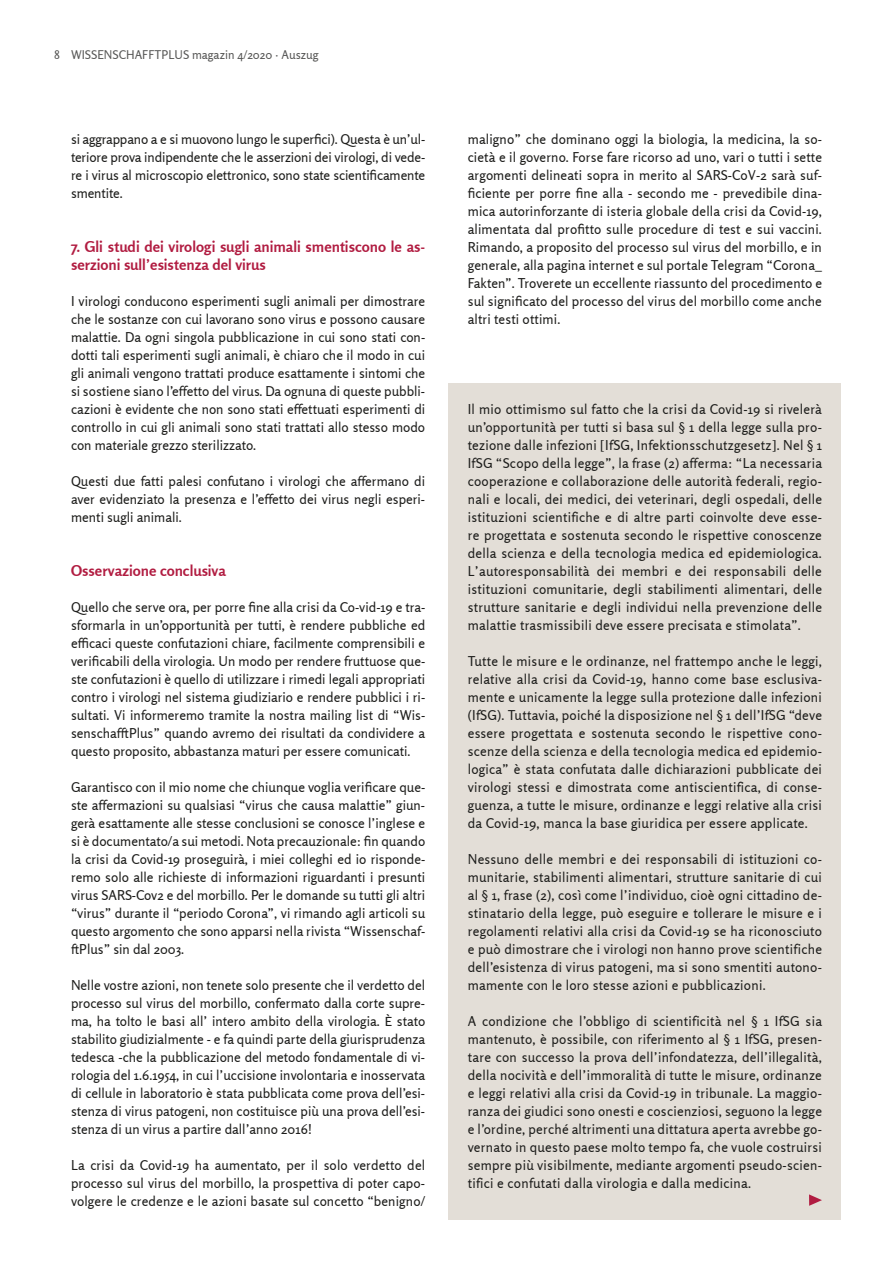
<style>
.page{position:relative;width:893px;height:1263px;background:#fff}
.page>*{position:absolute;margin:0;border:0;box-sizing:border-box;transform-origin:0 0}
.t1{font:700 15px/18px "Rosario";color:#b11c41}
.t2{font:13.5px/18px "Rosario";color:#1d1d1b;text-align:justify}
.t3{font:12px "Rosario";color:#575756}
</style>
<div class="page">
<div style="left:449px;top:383px;width:392px;height:836px;background:#e3ded7"></div>
<svg style="left:809px;top:1194px;width:13px;height:12px"></svg>
<p class="t3" style="left:54px;top:47px;width:266px">8 WI SSENSCHAFFTPLUS magazin 4/2020 · Auszug</p>
<p class="t2" style="left:71px;top:130px;width:356px">si aggrappano a e si muovono lungo le superfici). Questa è un’ul&shy;teriore prova indipendente che le asserzioni dei virologi, di vede&shy;re i virus al microscopio elettronico, sono state scientificamente smentite.</p>
<p class="t1" style="left:71px;top:237px;width:356px">7. Gli studi dei virologi sugli animali smentiscono le as&shy;serzioni sull’esistenza del virus</p>
<p class="t2" style="left:71px;top:292px;width:356px">I virologi conducono esperimenti sugli animali per dimostrare che le sostanze con cui lavorano sono virus e possono causare malattie. Da ogni singola pubblicazione in cui sono stati con&shy;dotti tali esperimenti sugli animali, è chiaro che il modo in cui gli animali vengono trattati produce esattamente i sintomi che si sostiene siano l’effetto del virus. Da ognuna di queste pubbli&shy;cazioni è evidente che non sono stati effettuati esperimenti di controllo in cui gli animali sono stati trattati allo stesso modo con materiale grezzo sterilizzato.</p>
<p class="t2" style="left:71px;top:472px;width:356px">Questi due fatti palesi confutano i virologi che affermano di aver evidenziato la presenza e l’effetto dei virus negli esperi&shy;menti sugli animali.</p>
<p class="t1" style="left:71px;top:561px;width:156px">Osservazione conclusiva</p>
<p class="t2" style="left:71px;top:598px;width:356px">Quello che serve ora, per porre fine alla crisi da Co-vid-19 e tra&shy;sformarla in un’opportunità per tutti, è rendere pubbliche ed efficaci queste confutazioni chiare, facilmente comprensibili e verificabili della virologia. Un modo per rendere fruttuose que&shy;ste confutazioni è quello di utilizzare i rimedi legali appropriati contro i virologi nel sistema giudiziario e rendere pubblici i ri&shy;sultati. Vi informeremo tramite la nostra mailing list di “Wis&shy;senschafftPlus” quando avremo dei risultati da condividere a questo proposito, abbastanza maturi per essere comunicati.</p>
<p class="t2" style="left:71px;top:778px;width:356px">Garantisco con il mio nome che chiunque voglia verificare que&shy;ste affermazioni su qualsiasi “virus che causa malattie” giun&shy;gerà esattamente alle stesse conclusioni se conosce l’inglese e si è documentato/a sui metodi. Nota precauzionale: fin quando la crisi da Covid-19 proseguirà, i miei colleghi ed io risponde&shy;remo solo alle richieste di informazioni riguardanti i presunti virus SARS-Cov2 e del morbillo. Per le domande su tutti gli altri “virus” durante il “periodo Corona”, vi rimando agli articoli su questo argomento che sono apparsi nella rivista “Wissenschaf&shy;ftPlus” sin dal 2003.</p>
<p class="t2" style="left:71px;top:976px;width:356px">Nelle vostre azioni, non tenete solo presente che il verdetto del processo sul virus del morbillo, confermato dalla corte supre&shy;ma, ha tolto le basi all’ intero ambito della virologia. È stato stabilito giudizialmente - e fa quindi parte della giurisprudenza tedesca -che la pubblicazione del metodo fondamentale di vi&shy;rologia del 1.6.1954, in cui l’uccisione involontaria e inosservata di cellule in laboratorio è stata pubblicata come prova dell’esi&shy;stenza di virus patogeni, non costituisce più una prova dell’esi&shy;stenza di un virus a partire dall’anno 2016!</p>
<p class="t2" style="left:71px;top:1156px;width:356px">La crisi da Covid-19 ha aumentato, per il solo verdetto del processo sul virus del morbillo, la prospettiva di poter capo&shy;volgere le credenze e le azioni basate sul concetto “benigno/</p>
<p class="t2" style="left:468px;top:130px;width:356px">maligno” che dominano oggi la biologia, la medicina, la so&shy;cietà e il governo. Forse fare ricorso ad uno, vari o tutti i sette argomenti delineati sopra in merito al SARS-CoV-2 sarà suf&shy;ficiente per porre fine alla - secondo me - prevedibile dina&shy;mica autorinforzante di isteria globale della crisi da Covid-19, alimentata dal profitto sulle procedure di test e sui vaccini.<br>Rimando, a proposito del processo sul virus del morbillo, e in generale, alla pagina internet e sul portale Telegram “Corona_ Fakten”. Troverete un eccellente riassunto del procedimento e sul significato del processo del virus del morbillo come anche altri testi ottimi.</p>
<p class="t2" style="left:468px;top:400px;width:356px">I l mio ottimismo sul fatto che la crisi da Covid-19 si rivelerà un’opportunità per tutti si basa sul § 1 della legge sulla pro&shy;tezione dalle infezioni [IfSG, I nfektionsschutzgesetz]. Nel § 1<br>IfSG “Scopo della legge”, la frase (2) afferma: “La necessaria cooperazione e collaborazione delle autorità federali, regio&shy;nali e locali, dei medici, dei veterinari, degli ospedali, delle istituzioni scientifiche e di altre parti coinvolte deve esse&shy;re progettata e sostenuta secondo le rispettive conoscenze della scienza e della tecnologia medica ed epidemiologica.<br>L’autoresponsabilità dei membri e dei responsabili delle istituzioni comunitarie, degli stabilimenti alimentari, delle strutture sanitarie e degli individui nella prevenzione delle malattie trasmissibili deve essere precisata e stimolata”.</p>
<p class="t2" style="left:468px;top:652px;width:356px">Tutte le misure e le ordinanze, nel frattempo anche le leggi, relative alla crisi da Covid-19, hanno come base esclusiva&shy;mente e unicamente la legge sulla protezione dalle infezioni (IfSG). Tuttavia, poiché la disposizione nel § 1 dell’IfSG “deve essere progettata e sostenuta secondo le rispettive cono&shy;scenze della scienza e della tecnologia medica ed epidemio&shy;logica” è stata confutata dalle dichiarazioni pubblicate dei virologi stessi e dimostrata come antiscientifica, di conse&shy;guenza, a tutte le misure, ordinanze e leggi relative alla crisi da Covid-19, manca la base giuridica per essere applicate.</p>
<p class="t2" style="left:468px;top:850px;width:356px">Nessuno delle membri e dei responsabili di istituzioni co&shy;munitarie, stabilimenti alimentari, strutture sanitarie di cui al § 1, frase (2), così come l’individuo, cioè ogni cittadino de&shy;stinatario della legge, può eseguire e tollerare le misure e i regolamenti relativi alla crisi da Covid-19 se ha riconosciuto e può dimostrare che i virologi non hanno prove scientifiche dell’esistenza di virus patogeni, ma si sono smentiti autono&shy;mamente con le loro stesse azioni e pubblicazioni.</p>
<p class="t2" style="left:468px;top:1012px;width:356px">A condizione che l’obbligo di scientificità nel § 1 IfSG sia mantenuto, è possibile, con riferimento al § 1 IfSG, presen&shy;tare con successo la prova dell’infondatezza, dell’illegalità, della nocività e dell’immoralità di tutte le misure, ordinanze e leggi relativi alla crisi da Covid-19 in tribunale. La maggio&shy;ranza dei giudici sono onesti e coscienziosi, seguono la legge e l’ordine, perché altrimenti una dittatura aperta avrebbe go&shy;vernato in questo paese molto tempo fa, che vuole costruirsi sempre più visibilmente, mediante argomenti pseudo-scien&shy;tifici e confutati dalla virologia e dalla medicina.</p>
</div>
